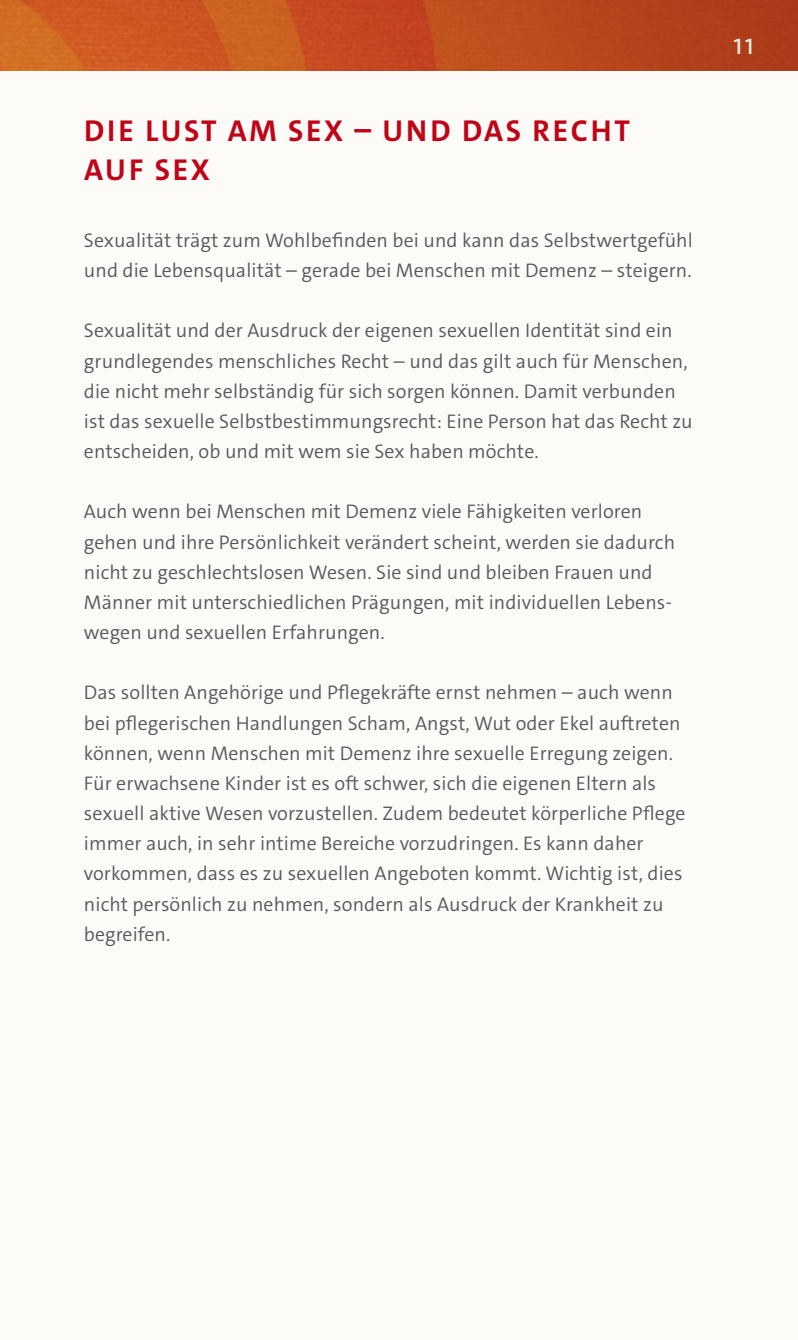
<style>
.page{position:relative;width:798px;height:1340px;background:#fff}
.page>*{position:absolute;margin:0;border:0;box-sizing:border-box;transform-origin:0 0}
.t1{font:700 30.38px/38.2px "The Sans C4 s";letter-spacing:.09em;color:#c00418}
.t2{font:600 22.5px "The Sans C4 s";color:#fae9e1}
.t3{font:300 19.8px/30.2px "The Sans C4 s";letter-spacing:.005em;color:#58585a}
</style>
<div class="page">
<div style="left:0;top:0;width:797px;height:1339px;background:#fcfbf8"></div>
<img style="left:0;top:0;width:797px;height:70px">
<h1 class="t1" style="left:84px;top:112px;width:547px">DIE LUST AM SEX – UND DAS RECHT<br>AUF SEX</h1>
<p class="t3" style="left:84px;top:225px;width:610px">Sexualität trägt zum Wohlbefinden bei und kann das Selbstwertgefühl und die Lebensqualität – gerade bei Menschen mit Demenz – steigern.</p>
<p class="t3" style="left:84px;top:316px;width:610px">Sexualität und der Ausdruck der eigenen sexuellen Identität sind ein grundlegendes menschliches Recht – und das gilt auch für Menschen, die nicht mehr selbständig für sich sorgen können. Damit verbunden ist das sexuelle Selbstbestimmungsrecht: Eine Person hat das Recht zu entscheiden, ob und mit wem sie Sex haben möchte.</p>
<p class="t3" style="left:84px;top:497px;width:592px">Auch wenn bei Menschen mit Demenz viele Fähigkeiten verloren gehen und ihre Persönlichkeit verändert scheint, werden sie dadurch nicht zu geschlechtslosen Wesen. Sie sind und bleiben Frauen und Männer mit unterschiedlichen Prägungen, mit individuellen Lebens&shy;wegen und sexuellen Erfahrungen.</p>
<p class="t3" style="left:84px;top:677px;width:603px">Das sollten Angehörige und Pflegekräfte ernst nehmen – auch wenn bei pflegerischen Handlungen Scham, Angst, Wut oder Ekel auftreten können, wenn Menschen mit Demenz ihre sexuelle Erregung zeigen.<br>Für erwachsene Kinder ist es oft schwer, sich die eigenen Eltern als sexuell aktive Wesen vorzustellen. Zudem bedeutet körperliche Pflege immer auch, in sehr intime Bereiche vorzudringen. Es kann daher vorkommen, dass es zu sexuellen Angeboten kommt. Wichtig ist, dies nicht persönlich zu nehmen, sondern als Ausdruck der Krankheit zu begreifen.</p>
<p class="t2" style="left:733px;top:32px;width:21px">11</p>
</div>
